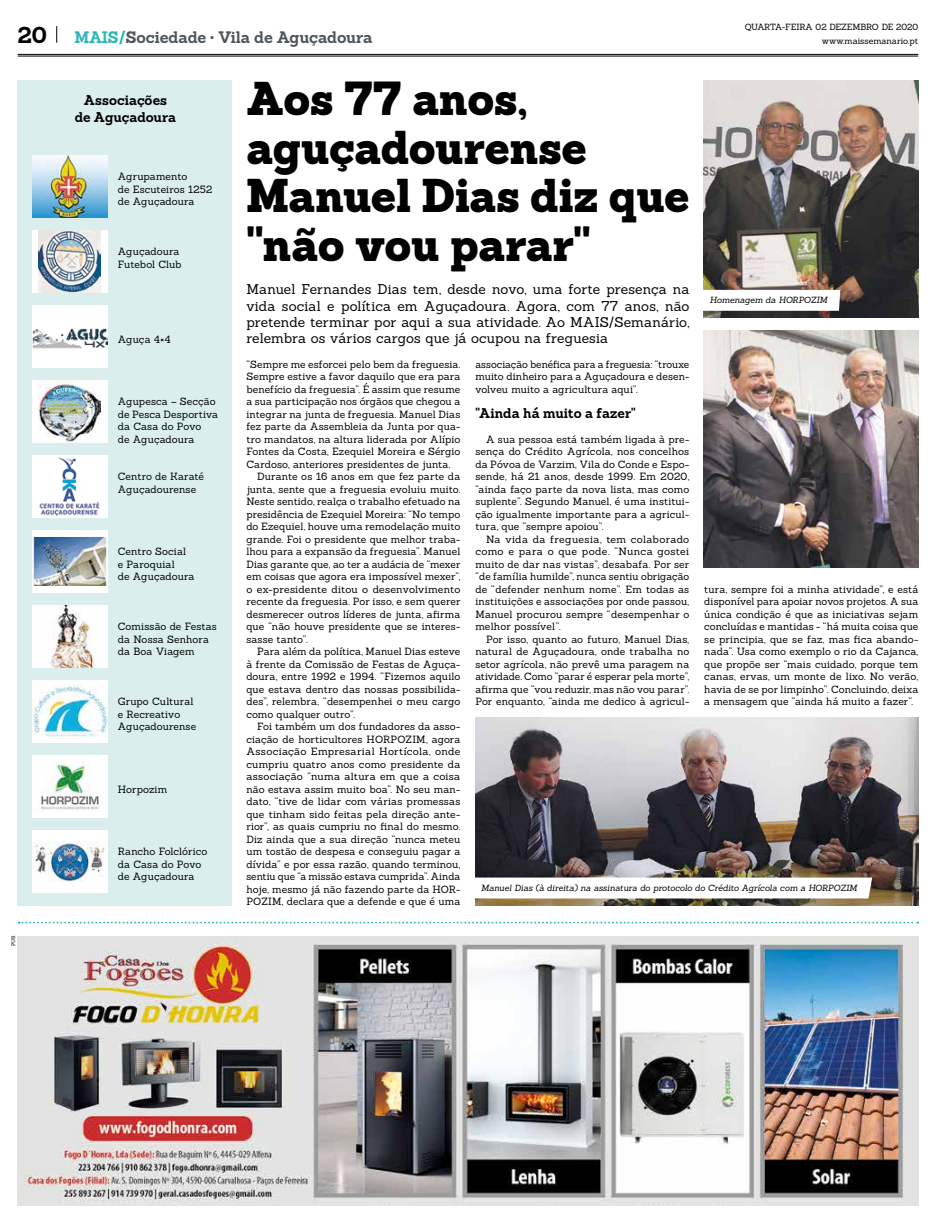
<style>
.page{position:relative;width:936px;height:1219px;background:#fff}
.page>*{position:absolute;margin:0;border:0;box-sizing:border-box;transform-origin:0 0}
.t1{font:900 46.25px/48.8px "Sanchez";letter-spacing:-.005em;color:#000}
.t2{font:700 22.5px "Sanchez";color:#000}
.t3{font:700 16.25px "Sanchez";letter-spacing:-.01em;color:#4c565c}
.t4{font:13.75px/16.2px "Sanchez";letter-spacing:.01em;color:#000;text-align:justify}
.t5{font:700 13.75px/16.5px "Sanchez";letter-spacing:.005em;color:#000;text-align:center}
.t6{font:10.25px/12.5px "Sanchez";letter-spacing:.01em;color:#000}
.t7{font:italic 8.75px "Sanchez";letter-spacing:-.005em;color:#000}
.t8{font:8.75px "Sanchez";letter-spacing:-.005em;color:#000}
.t9{font:5px "Sanchez";color:#000}
.s1{color:#2bb6b7}
</style>
<div class="page">
<hr style="left:18px;top:56px;width:900px;height:1px;background:#000">
<hr style="left:18px;top:54px;width:900px;height:1px;background:#000">
<svg style="left:56px;top:26px;width:1px;height:17px"></svg>
<svg style="left:19px;top:922px;width:899px;height:1px"></svg>
<img style="left:18px;top:936px;width:900px;height:269px">
<div style="left:18px;top:80px;width:214px;height:825px;background:#daeeee"></div>
<img style="left:32px;top:155px;width:75px;height:63px">
<div style="left:32px;top:455px;width:75px;height:63px;background:#fff"></div>
<img style="left:39px;top:457px;width:61px;height:60px">
<div style="left:32px;top:230px;width:75px;height:63px;background:#fff"></div>
<img style="left:38px;top:230px;width:63px;height:63px">
<div style="left:32px;top:530px;width:75px;height:63px;background:#fff"></div>
<img style="left:32px;top:538px;width:75px;height:47px">
<div style="left:32px;top:305px;width:75px;height:63px;background:#fff"></div>
<img style="left:32px;top:328px;width:75px;height:21px">
<div style="left:32px;top:605px;width:75px;height:63px;background:#fff"></div>
<img style="left:51px;top:605px;width:45px;height:63px">
<div style="left:32px;top:380px;width:75px;height:63px;background:#fff"></div>
<img style="left:38px;top:380px;width:63px;height:63px">
<div style="left:32px;top:680px;width:75px;height:63px;background:#fff"></div>
<img style="left:32px;top:685px;width:75px;height:53px">
<div style="left:32px;top:755px;width:75px;height:63px;background:#fff"></div>
<img style="left:41px;top:761px;width:61px;height:50px">
<div style="left:32px;top:830px;width:75px;height:63px;background:#fff"></div>
<img style="left:33px;top:841px;width:72px;height:41px">
<img style="left:475px;top:718px;width:443px;height:187px">
<img style="left:703px;top:330px;width:215px;height:238px">
<img style="left:703px;top:80px;width:215px;height:238px">
<svg style="left:703px;top:290px;width:137px;height:21px"></svg>
<svg style="left:475px;top:877px;width:397px;height:21px"></svg>
<h2 class="t2" style="left:18px;top:19px;width:31px">20</h2>
<p class="t8" style="left:745px;top:21px;width:175px">QUARTA-FEIRA 02 DEZEMBRO DE 2020</p>
<h3 class="t3" style="left:75px;top:26px;width:299px"><span class="s1">MAIS/</span>Sociedade • Vila de Aguçadoura</h3>
<p class="t8" style="left:821px;top:35px;width:98px">www.maissemanario.pt</p>
<h1 class="t1" style="left:246px;top:74px;width:444px">Aos 77 anos, aguçadourense<br>Manuel Dias diz que "não vou parar"</h1>
<p class="t4" style="left:246px;top:281px;width:444px">Manuel Fernandes Dias tem, desde novo, uma forte presença na vida social e política em Aguçadoura. Agora, com 77 anos, não pretende terminar por aqui a sua atividade. Ao MAIS/Semanário, relembra os vários cargos que já ocupou na freguesia</p>
<h3 class="t5" style="left:75px;top:92px;width:103px">Associações de Aguçadoura</h3>
<p class="t6" style="left:118px;top:170px;width:96px">Agrupamento<br>de Escuteiros 1252 de Aguçadoura</p>
<p class="t6" style="left:118px;top:245px;width:65px">Aguçadoura<br>Futebol Club</p>
<p class="t7" style="left:710px;top:294px;width:119px">Homenagem da HORPOZIM</p>
<p class="t6" style="left:118px;top:333px;width:54px">Aguça 4×4</p>
<p class="t9" style="left:10px;top:946px;width:12px;rotate:-90deg">PUB</p>
<p class="t6" style="left:118px;top:395px;width:102px">Agupesca – Secção de Pesca Desportiva da Casa do Povo<br>de Aguçadoura</p>
<p class="t6" style="left:118px;top:470px;width:88px">Centro de Karaté<br>Aguçadourense</p>
<p class="t6" style="left:118px;top:545px;width:78px">Centro Social<br>e Paroquial<br>de Aguçadoura</p>
<p class="t6" style="left:118px;top:620px;width:101px">Comissão de Festas da Nossa Senhora da Boa Viagem</p>
<p class="t6" style="left:118px;top:695px;width:80px">Grupo Cultural e Recreativo<br>Aguçadourense</p>
<p class="t6" style="left:118px;top:783px;width:51px">Horpozim</p>
<p class="t6" style="left:118px;top:845px;width:91px">Rancho Folclórico da Casa do Povo de Aguçadoura</p>
<p class="t6" style="left:246px;top:358px;width:215px">“Sempre me esforcei pelo bem da freguesia.</p>
<p class="t6" style="left:246px;top:370px;width:215px">Sempre estive a favor daquilo que era para</p>
<p class="t6" style="left:246px;top:383px;width:215px">benefício da freguesia”. É assim que resume</p>
<p class="t6" style="left:246px;top:395px;width:215px">a sua participação nos órgãos que chegou a</p>
<p class="t6" style="left:246px;top:408px;width:215px">integrar na junta de freguesia. Manuel Dias</p>
<p class="t6" style="left:246px;top:420px;width:215px">fez parte da Assembleia da Junta por qua-</p>
<p class="t6" style="left:246px;top:433px;width:215px">tro mandatos, na altura liderada por Alípio</p>
<p class="t6" style="left:246px;top:445px;width:215px">Fontes da Costa, Ezequiel Moreira e Sérgio</p>
<p class="t6" style="left:246px;top:458px;width:205px">Cardoso, anteriores presidentes de junta.</p>
<p class="t6" style="left:257px;top:470px;width:205px">Durante os 16 anos em que fez parte da</p>
<p class="t6" style="left:246px;top:483px;width:215px">junta, sente que a freguesia evoluiu muito.</p>
<p class="t6" style="left:246px;top:495px;width:215px">Neste sentido, realça o trabalho efetuado na</p>
<p class="t6" style="left:246px;top:508px;width:215px">presidência de Ezequiel Moreira: “No tempo</p>
<p class="t6" style="left:246px;top:520px;width:215px">do Ezequiel, houve uma remodelação muito</p>
<p class="t6" style="left:246px;top:533px;width:215px">grande. Foi o presidente que melhor traba-</p>
<p class="t6" style="left:246px;top:545px;width:215px">lhou para a expansão da freguesia”. Manuel</p>
<p class="t6" style="left:246px;top:558px;width:215px">Dias garante que, ao ter a audácia de “mexer</p>
<p class="t6" style="left:246px;top:570px;width:215px">em coisas que agora era impossível mexer”,</p>
<p class="t6" style="left:246px;top:583px;width:215px">o ex-presidente ditou o desenvolvimento</p>
<p class="t6" style="left:246px;top:595px;width:215px">recente da freguesia. Por isso, e sem querer</p>
<p class="t6" style="left:246px;top:608px;width:215px">desmerecer outros líderes de junta, afirma</p>
<p class="t6" style="left:246px;top:620px;width:215px">que “não houve presidente que se interes-</p>
<p class="t6" style="left:246px;top:633px;width:63px">sasse tanto”.</p>
<p class="t6" style="left:257px;top:645px;width:205px">Para além da política, Manuel Dias esteve</p>
<p class="t6" style="left:246px;top:658px;width:215px">à frente da Comissão de Festas de Aguça-</p>
<p class="t6" style="left:246px;top:670px;width:215px">doura, entre 1992 e 1994. “Fizemos aquilo</p>
<p class="t6" style="left:246px;top:683px;width:215px">que estava dentro das nossas possibilida-</p>
<p class="t6" style="left:246px;top:695px;width:215px">des”, relembra, “desempenhei o meu cargo</p>
<p class="t6" style="left:246px;top:708px;width:110px">como qualquer outro”.</p>
<p class="t6" style="left:257px;top:720px;width:205px">Foi também um dos fundadores da asso-</p>
<p class="t6" style="left:246px;top:733px;width:215px">ciação de horticultores HORPOZIM, agora</p>
<p class="t6" style="left:246px;top:745px;width:215px">Associação Empresarial Hortícola, onde</p>
<p class="t6" style="left:246px;top:758px;width:215px">cumpriu quatro anos como presidente da</p>
<p class="t6" style="left:246px;top:770px;width:215px">associação “numa altura em que a coisa</p>
<p class="t6" style="left:246px;top:783px;width:215px">não estava assim muito boa”. No seu man-</p>
<p class="t6" style="left:246px;top:795px;width:215px">dato, “tive de lidar com várias promessas</p>
<p class="t6" style="left:246px;top:808px;width:215px">que tinham sido feitas pela direção ante-</p>
<p class="t6" style="left:246px;top:820px;width:215px">rior”, as quais cumpriu no final do mesmo.</p>
<p class="t6" style="left:246px;top:833px;width:215px">Diz ainda que a sua direção “nunca meteu</p>
<p class="t6" style="left:246px;top:845px;width:215px">um tostão de despesa e conseguiu pagar a</p>
<p class="t6" style="left:246px;top:858px;width:215px">dívida” e por essa razão, quando terminou,</p>
<p class="t6" style="left:246px;top:870px;width:215px">sentiu que “a missão estava cumprida”. Ainda</p>
<p class="t6" style="left:246px;top:883px;width:215px">hoje, mesmo já não fazendo parte da HOR-</p>
<p class="t6" style="left:246px;top:895px;width:215px">POZIM, declara que a defende e que é uma</p>
<p class="t6" style="left:475px;top:358px;width:215px;text-align:justify">associação benéfica para a freguesia: “trouxe muito dinheiro para a Aguçadoura e desen&shy;volveu muito a agricultura aqui”.</p>
<h3 class="t5" style="left:475px;top:405px;width:162px">"Ainda há muito a fazer"</h3>
<p class="t6" style="left:475px;top:433px;width:215px;text-align:justify;text-indent:11px">A sua pessoa está também ligada à pre&shy;sença do Crédito Agrícola, nos concelhos da Póvoa de Varzim, Vila do Conde e Espo&shy;sende, há 21 anos, desde 1999. Em 2020, “ainda faço parte da nova lista, mas como suplente”. Segundo Manuel, é uma institui&shy;ção igualmente importante para a agricul&shy;tura, que “sempre apoiou”.</p>
<p class="t6" style="left:475px;top:533px;width:215px;text-align:justify;text-indent:11px">Na vida da freguesia, tem colaborado como e para o que pode. “Nunca gostei muito de dar nas vistas”, desabafa. Por ser “de família humilde”, nunca sentiu obrigação de “defender nenhum nome”. Em todas as instituições e associações por onde passou, Manuel procurou sempre “desempenhar o melhor possível”.</p>
<p class="t6" style="left:475px;top:633px;width:215px;text-align:justify;text-indent:11px">Por isso, quanto ao futuro, Manuel Dias, natural de Aguçadoura, onde trabalha no setor agrícola, não prevê uma paragem na atividade. Como “parar é esperar pela morte”, afirma que “vou reduzir, mas não vou parar”.<br>Por enquanto, “ainda me dedico à agricul-</p>
<p class="t6" style="left:704px;top:583px;width:215px;text-align:justify">tura, sempre foi a minha atividade”, e está disponível para apoiar novos projetos. A sua única condição é que as iniciativas sejam concluídas e mantidas - “há muita coisa que se principia, que se faz, mas fica abando&shy;nada”. Usa como exemplo o rio da Cajanca, que propõe ser “mais cuidado, porque tem canas, ervas, um monte de lixo. No verão, havia de se por limpinho”. Concluindo, deixa a mensagem que “ainda há muito a fazer”.</p>
<p class="t7" style="left:481px;top:882px;width:377px">Manuel Dias (à direita) na assinatura do protocolo do Crédito Agrícola com a HORPOZIM</p>
</div>
